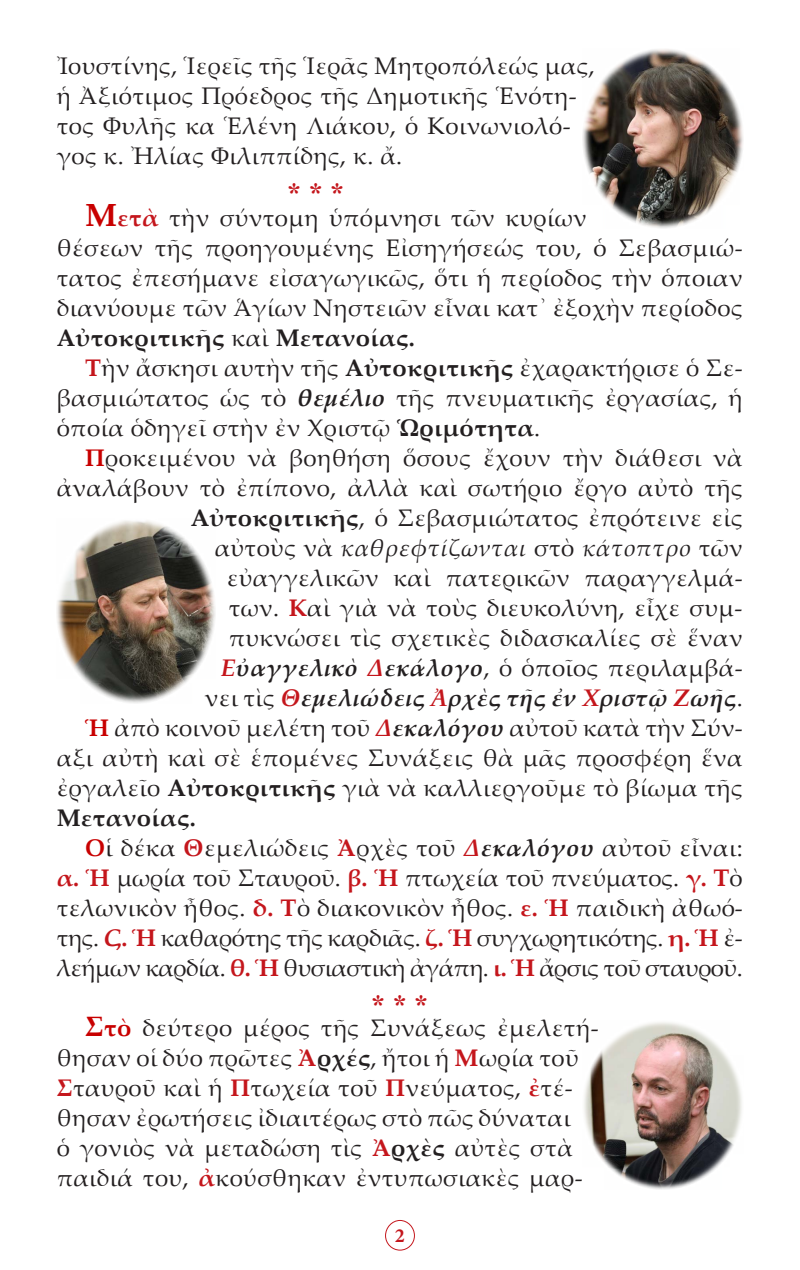
<style>
.page{position:relative;width:800px;height:1270px;background:#fff}
.page>*{position:absolute;margin:0;border:0;box-sizing:border-box;transform-origin:0 0}
.t1{font:28px "CTOS New Times Bold Test 1";color:#c4161c}
.t2{font:24px/30px "Palatino Linotype";letter-spacing:.02em;color:#231f20}
.t3{font:24px "Palatino Linotype";letter-spacing:-.02em;color:#231f20}
.t4{font:700 20px "Minion Pro";color:#c4161c}
.s1{font-weight:700;font-size:32px;color:#c80000}
.s2{font-weight:700;color:#c4161c}
.s3{font-weight:700}
.s4{font-weight:700;font-style:italic}
.s5{font-weight:700;color:#c80000}
.s6{font-style:italic}
.s7{font-weight:700;font-style:italic;color:#c4161c}
.s8{font-weight:700;font-size:28px;color:#c80000}
</style>
<div class="page">
<div style="left:385px;top:1220px;width:30px;height:30px;border:1px solid #c4161c;border-radius:50%"></div>
<img style="left:583px;top:49px;width:160px;height:179px">
<img style="left:57px;top:520px;width:158px;height:183px">
<img style="left:584px;top:1022px;width:158px;height:168px">
<p class="t2" style="left:57px;top:50px;width:539px">Ἰουστίνης, Ἱερεῖς τῆς Ἱερᾶς Μητροπόλεώς μας, ἡ Ἀξιότιμος Πρόεδρος τῆς Δημοτικῆς Ἑνότη&shy;τος Φυλῆς κα Ἑλένη Λιάκου, ὁ Kοινωνιολό&shy;γος κ. Ἠλίας Φιλιππίδης, κ. ἄ.</p>
<p class="t1" style="left:287px;top:177px;width:59px">* * *</p>
<p class="t2" style="left:57px;top:202px;width:687px;text-indent:28px"><span class="s1">Μ</span><span class="s2">ετὰ</span> τὴν σύντομη ὑπόμνησι τῶν κυρίων<br>θέσεων τῆς προηγουμένης Εἰσηγήσεώς του, ὁ Σεβασμιώ&shy;τατος ἐπεσήμανε εἰσαγωγικῶς, ὅτι ἡ περίοδος τὴν ὁποιαν διανύουμε τῶν Ἁγίων Νηστειῶν εἶναι κατ᾿ ἐξοχὴν περίοδος <span class="s3">Αὐτοκριτικῆς</span> καὶ <span class="s3">Μετανοίας.</span></p>
<p class="t2" style="left:57px;top:352px;width:688px;text-align:justify;text-indent:28px"><span class="s2">Τ</span>ὴν ἄσκησι αυτὴν τῆς <span class="s3">Αὐτοκριτικῆς</span> ἐχαρακτήρισε ὁ Σε&shy;βασμιώτατος ὡς τὸ <span class="s4">θεμέλιο</span> τῆς πνευματικῆς ἐργασίας, ἡ ὁποία ὁδηγεῖ στὴν ἐν Χριστῷ <span class="s3">Ὡριμότητα</span>.</p>
<p class="t2" style="left:57px;top:442px;width:687px;text-align:right"><span class="s5">Π</span>ροκειμένου νὰ βοηθήση ὅσους ἔχουν τὴν διάθεσι νὰ ἀναλάβουν τὸ ἐπίπονο, ἀλλὰ καὶ σωτήριο ἔργο αὐτὸ τῆς <span class="s3">Αὐτοκριτικῆς</span>, ὁ Σεβασμιώτατος ἐπρότεινε εἰς<br>αὐτοὺς νὰ <span class="s6">καθρεφτίζωνται</span> στὸ <span class="s6">κάτοπτρο</span> τῶν<br>εὐαγγελικῶν καὶ πατερικῶν παραγγελμά-<br>των. <span class="s2">Κ</span>αὶ γιὰ νὰ τοὺς διευκολύνη, εἶχε συμ-<br>πυκνώσει τὶς σχετικὲς διδασκαλίες σὲ ἕναν<br><span class="s7">Ε</span><span class="s4">ὐαγγελικὸ</span> <span class="s7">Δ</span><span class="s4">εκάλογο</span>, ὁ ὁποῖος περιλαμβά-<br>νει τὶς <span class="s7">Θ</span><span class="s4">εμελιώδεις</span> <span class="s7">Ἀ</span><span class="s4">ρχὲς τῆς ἐν</span> <span class="s7">Χ</span><span class="s4">ριστῷ</span> <span class="s7">Ζ</span><span class="s4">ωῆς</span>.</p>
<p class="t2" style="left:85px;top:712px;width:659px"><span class="s5">Ἡ</span> ἀπὸ κοινοῦ μελέτη τοῦ <span class="s7">Δ</span><span class="s4">εκαλόγου</span> αὐτοῦ κατὰ τὴν Σύν-</p>
<p class="t2" style="left:57px;top:742px;width:687px;text-align:justify">αξι αὐτὴ καὶ σὲ ἑπομένες Συνάξεις θὰ μᾶς προσφέρη ἕνα ἐργαλεῖο <span class="s3">Αὐτοκριτικῆς</span> γιὰ νὰ καλλιεργοῦμε τὸ βίωμα τῆς <span class="s3">Μετανοίας.</span></p>
<p class="t2" style="left:57px;top:832px;width:688px;text-align:justify;text-indent:28px"><span class="s5">Ο</span>ἱ δέκα <span class="s2">Θ</span>εμελιώδεις <span class="s2">Ἀ</span>ρχὲς τοῦ <span class="s7">Δ</span><span class="s4">εκαλόγου</span> αὐτοῦ εἶναι: <span class="s2">α. Ἡ</span> μωρία τοῦ Σταυροῦ. <span class="s2">β. Ἡ</span> πτωχεία τοῦ πνεύματος. <span class="s2">γ. Τ</span>ὸ τελωνικὸν ἦθος. <span class="s2">δ. Τ</span>ὸ διακονικὸν ἦθος. <span class="s2">ε. Ἡ</span> παιδικὴ ἀθωό&shy;της. <span class="s2">Ϛ. Ἡ</span> καθαρότης τῆς καρδιᾶς. <span class="s2">ζ. Ἡ</span> συγχωρητικότης. <span class="s2">η. Ἡ</span> ἐ-</p>
<p class="t3" style="left:57px;top:951px;width:687px">λεήμων καρδία. <span class="s2">θ. Ἡ</span> θυσιαστικὴ ἀγάπη. <span class="s2">ι. Ἡ</span> ἄρσις τοῦ σταυροῦ.</p>
<p class="t1" style="left:371px;top:989px;width:59px">* * *</p>
<p class="t2" style="left:57px;top:1012px;width:543px;text-indent:28px"><span class="s8">Σ</span><span class="s5">τὸ</span> δεύτερο μέρος τῆς Συνάξεως ἐμελετή&shy;θησαν οἱ δύο πρῶτες <span class="s2">Ἀ</span><span class="s3">ρχές</span>, ἤτοι ἡ <span class="s2">Μ</span>ωρία τοῦ <span class="s2">Σ</span>ταυροῦ καὶ ἡ <span class="s2">Π</span>τωχεία τοῦ <span class="s2">Π</span>νεύματος, <span class="s2">ἐ</span>τέ&shy;θησαν ἐρωτήσεις ἰδιαιτέρως στὸ πῶς δύναται<br>ὁ γονιὸς νὰ μεταδώση τὶς <span class="s2">Ἀ</span><span class="s3">ρχὲς</span> αὐτὲς στὰ παιδιά του, <span class="s2">ἀ</span>κούσθηκαν ἐντυπωσιακὲς μαρ-</p>
<p class="t4" style="left:395px;top:1221px;width:11px">2</p>
</div>
